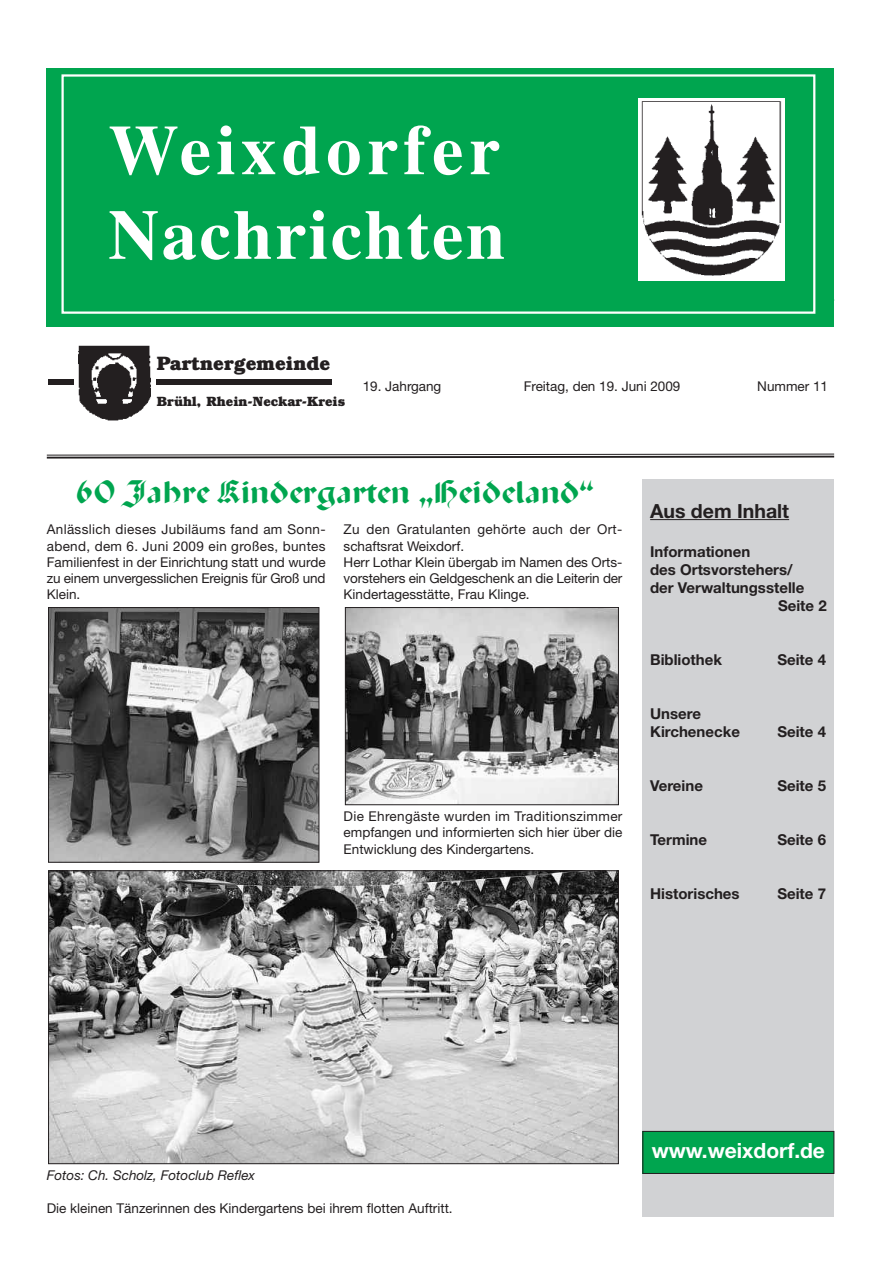
<style>
.page{position:relative;width:881px;height:1263px;background:#fff}
.page>*{position:absolute;margin:0;border:0;box-sizing:border-box;transform-origin:0 0}
.t1{font:700 70.5px/84.6px "Times LT";letter-spacing:.035em;color:#fff}
.t2{font:31.5px "Paladin";color:#00a54f}
.t3{font:700 21px "Helvetica Neue LT";color:#fff}
.t4{font:700 19.5px "Bookman";color:#231f20}
.t5{font:700 19.5px "Helvetica Neue LT";color:#231f20}
.t6{font:700 15px/18px "Helvetica Neue LT";color:#231f20}
.t7{font:13.5px/16.2px "Helvetica Neue LT";color:#231f20;text-align:justify}
.t8{font:italic 13.5px "Helvetica Neue LT";color:#231f20}
.t9{font:700 13.5px "Bookman";color:#231f20}
</style>
<div class="page">
<svg style="left:46px;top:453px;width:789px;height:6px"></svg>
<div style="left:47px;top:68px;width:786px;height:258px;background:#00a54f"></div>
<div style="left:61px;top:74px;width:754px;height:240px;border:2px solid #fff"></div>
<div style="left:638px;top:98px;width:146px;height:183px;background:#fff"></div>
<img style="left:641px;top:101px;width:141px;height:175px">
<img style="left:78px;top:345px;width:72px;height:76px">
<div style="left:49px;top:380px;width:25px;height:5px;background:#231f20"></div>
<div style="left:156px;top:380px;width:175px;height:5px;background:#231f20"></div>
<div style="left:642px;top:479px;width:191px;height:737px;background:#d1d2d4"></div>
<hr style="left:650px;top:519px;width:138px;height:1px;background:#231f20">
<div style="left:642px;top:1131px;width:191px;height:42px;background:#00a54f"></div>
<div style="left:642px;top:1131px;width:191px;height:43px;border:1px solid #231f20"></div>
<img style="left:347px;top:609px;width:269px;height:194px">
<div style="left:345px;top:607px;width:273px;height:198px;border:1px solid #231f20"></div>
<img style="left:50px;top:609px;width:267px;height:251px">
<div style="left:48px;top:607px;width:271px;height:255px;border:1px solid #231f20"></div>
<img style="left:50px;top:872px;width:566px;height:290px">
<div style="left:48px;top:870px;width:570px;height:294px;border:1px solid #231f20"></div>
<h1 class="t1" style="left:108px;top:108px;width:398px">Weixdorfer<br>Nachrichten</h1>
<h3 class="t4" style="left:157px;top:357px;width:175px">Partnergemeinde</h3>
<p class="t9" style="left:157px;top:397px;width:190px">Brühl, Rhein-Neckar-Kreis</p>
<p class="t7" style="left:362px;top:379px;width:80px">19. Jahrgang</p>
<p class="t7" style="left:523px;top:379px;width:158px">Freitag, den 19. Juni 2009</p>
<p class="t7" style="left:757px;top:379px;width:72px">Nummer 11</p>
<h2 class="t2" style="left:74px;top:474px;width:521px">60 Jahre Kindergarten „Heideland“</h2>
<p class="t7" style="left:47px;top:523px;width:280px">Anlässlich dieses Jubiläums fand am Sonn&shy;abend, dem 6. Juni 2009 ein großes, buntes Familienfest in der Einrichtung statt und wurde zu einem unvergesslichen Ereignis für Groß und Klein.</p>
<p class="t7" style="left:343px;top:523px;width:280px;text-align:left">Zu den Gratulanten gehörte auch der Ort&shy;schaftsrat Weixdorf.<br>Herr Lothar Klein übergab im Namen des Orts&shy;vorstehers ein Geldgeschenk an die Leiterin der Kindertagesstätte, Frau Klinge.</p>
<p class="t7" style="left:343px;top:809px;width:280px">Die Ehrengäste wurden im Traditionszimmer empfangen und informierten sich hier über die Entwicklung des Kindergartens.</p>
<h3 class="t5" style="left:650px;top:504px;width:140px">Aus dem Inhalt</h3>
<p class="t6" style="left:650px;top:544px;width:102px">Informationen</p>
<p class="t6" style="left:650px;top:562px;width:144px">des Ortsvorstehers/</p>
<p class="t6" style="left:650px;top:580px;width:156px">der Verwaltungsstelle</p>
<p class="t6" style="left:777px;top:598px;width:50px">Seite 2</p>
<p class="t6" style="left:650px;top:652px;width:73px">Bibliothek</p>
<p class="t6" style="left:777px;top:652px;width:50px">Seite 4</p>
<p class="t6" style="left:650px;top:706px;width:91px">Unsere<br>Kirchenecke</p>
<p class="t6" style="left:777px;top:724px;width:50px">Seite 4</p>
<p class="t6" style="left:650px;top:778px;width:54px">Vereine</p>
<p class="t6" style="left:777px;top:778px;width:50px">Seite 5</p>
<p class="t6" style="left:650px;top:832px;width:58px">Termine</p>
<p class="t6" style="left:777px;top:832px;width:50px">Seite 6</p>
<p class="t6" style="left:650px;top:886px;width:91px">Historisches</p>
<p class="t6" style="left:777px;top:886px;width:50px">Seite 7</p>
<p class="t8" style="left:47px;top:1170px;width:210px">Fotos: Ch. Scholz, Fotoclub Reflex</p>
<p class="t7" style="left:47px;top:1201px;width:407px">Die kleinen Tänzerinnen des Kindergartens bei ihrem flotten Auftritt.</p>
<h3 class="t3" style="left:651px;top:1143px;width:175px">www.weixdorf.de</h3>
</div>
